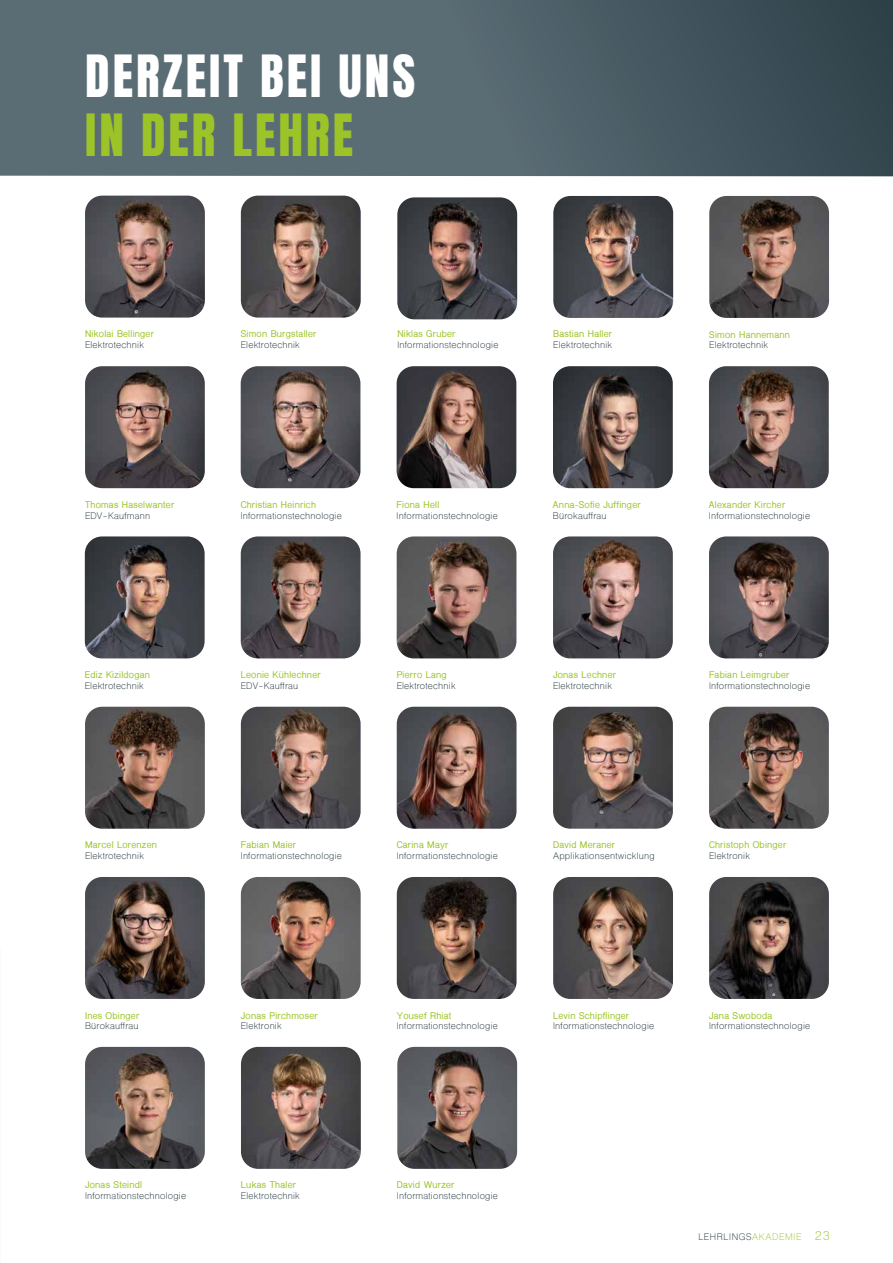
<style>
.page{position:relative;width:893px;height:1263px;background:#fff}
.page>*{position:absolute;margin:0;border:0;box-sizing:border-box;transform-origin:0 0}
.t1{font:49.5px "Anton";letter-spacing:.06em;color:#fff}
.t2{font:49.5px "Anton";letter-spacing:.06em;color:#9cc428}
.t3{font:9px "Shree Dev 0714";letter-spacing:.03em;color:#1f333a}
.t4{font:700 9px "Shree Dev 0714";letter-spacing:.03em;color:#9cc428}
.t5{font:9px "Shree Dev 0714";letter-spacing:.08em;color:#1f333a}
.s1{color:#9cc428}
.s2{font-size:12px;color:#9cc428}
</style>
<div class="page">
<svg style="left:0;top:0;width:893px;height:176px;background:#4f616a"></svg>
<img style="left:85px;top:196px;width:120px;height:122px">
<img style="left:241px;top:196px;width:120px;height:122px">
<img style="left:709px;top:196px;width:120px;height:122px">
<img style="left:553px;top:196px;width:120px;height:122px">
<img style="left:397px;top:197px;width:120px;height:122px">
<img style="left:241px;top:366px;width:119px;height:122px">
<img style="left:85px;top:366px;width:120px;height:122px">
<img style="left:397px;top:366px;width:119px;height:122px">
<img style="left:85px;top:536px;width:120px;height:122px">
<img style="left:709px;top:366px;width:120px;height:122px">
<img style="left:553px;top:366px;width:120px;height:122px">
<img style="left:241px;top:536px;width:120px;height:122px">
<img style="left:397px;top:536px;width:119px;height:122px">
<img style="left:85px;top:707px;width:120px;height:122px">
<img style="left:709px;top:536px;width:120px;height:122px">
<img style="left:553px;top:536px;width:120px;height:122px">
<img style="left:241px;top:707px;width:120px;height:122px">
<img style="left:397px;top:707px;width:119px;height:122px">
<img style="left:85px;top:877px;width:120px;height:122px">
<img style="left:709px;top:707px;width:120px;height:122px">
<img style="left:553px;top:707px;width:120px;height:122px">
<img style="left:241px;top:877px;width:120px;height:122px">
<img style="left:397px;top:877px;width:119px;height:122px">
<img style="left:85px;top:1047px;width:120px;height:122px">
<img style="left:709px;top:877px;width:120px;height:122px">
<img style="left:553px;top:877px;width:120px;height:122px">
<img style="left:397px;top:1047px;width:120px;height:122px">
<img style="left:241px;top:1047px;width:120px;height:122px">
<h1 class="t1" style="left:85px;top:51px;width:331px">DERZEIT BEI UNS</h1>
<h1 class="t2" style="left:85px;top:110px;width:269px">IN DER LEHRE</h1>
<p class="t4" style="left:85px;top:329px;width:70px">Nikolai Bellinger</p>
<p class="t3" style="left:85px;top:339px;width:60px">Elektrotechnik</p>
<p class="t4" style="left:241px;top:329px;width:77px">Simon Burgstaller</p>
<p class="t3" style="left:241px;top:339px;width:60px">Elektrotechnik</p>
<p class="t4" style="left:397px;top:329px;width:60px">Niklas Gruber</p>
<p class="t3" style="left:397px;top:339px;width:103px">Informationstechnologie</p>
<p class="t4" style="left:553px;top:329px;width:60px">Bastian Haller</p>
<p class="t3" style="left:553px;top:339px;width:60px">Elektrotechnik</p>
<p class="t4" style="left:709px;top:329px;width:82px">Simon Hannemann</p>
<p class="t3" style="left:709px;top:340px;width:60px">Elektrotechnik</p>
<p class="t4" style="left:85px;top:499px;width:91px">Thomas Haselwanter</p>
<p class="t3" style="left:85px;top:510px;width:67px">EDV-Kaufmann</p>
<p class="t4" style="left:241px;top:499px;width:77px">Christian Heinrich</p>
<p class="t3" style="left:241px;top:510px;width:103px">Informationstechnologie</p>
<p class="t4" style="left:397px;top:499px;width:44px">Fiona Hell</p>
<p class="t3" style="left:397px;top:510px;width:103px">Informationstechnologie</p>
<p class="t4" style="left:553px;top:499px;width:89px">Anna-Sofie Juffinger</p>
<p class="t3" style="left:553px;top:510px;width:55px">Bürokauffrau</p>
<p class="t4" style="left:709px;top:499px;width:78px">Alexander Kircher</p>
<p class="t3" style="left:709px;top:510px;width:103px">Informationstechnologie</p>
<p class="t4" style="left:85px;top:670px;width:67px">Ediz Kizildogan</p>
<p class="t3" style="left:85px;top:680px;width:60px">Elektrotechnik</p>
<p class="t4" style="left:241px;top:670px;width:81px">Leonie Kühlechner</p>
<p class="t3" style="left:241px;top:680px;width:59px">EDV-Kauffrau</p>
<p class="t4" style="left:397px;top:670px;width:51px">Pierro Lang</p>
<p class="t3" style="left:397px;top:680px;width:60px">Elektrotechnik</p>
<p class="t4" style="left:553px;top:670px;width:65px">Jonas Lechner</p>
<p class="t3" style="left:553px;top:680px;width:60px">Elektrotechnik</p>
<p class="t4" style="left:709px;top:670px;width:82px">Fabian Leimgruber</p>
<p class="t3" style="left:709px;top:680px;width:103px">Informationstechnologie</p>
<p class="t4" style="left:85px;top:840px;width:73px">Marcel Lorenzen</p>
<p class="t3" style="left:85px;top:850px;width:60px">Elektrotechnik</p>
<p class="t4" style="left:241px;top:840px;width:57px">Fabian Maier</p>
<p class="t3" style="left:241px;top:850px;width:103px">Informationstechnologie</p>
<p class="t4" style="left:397px;top:840px;width:53px">Carina Mayr</p>
<p class="t3" style="left:397px;top:850px;width:103px">Informationstechnologie</p>
<p class="t4" style="left:553px;top:840px;width:64px">David Meraner</p>
<p class="t3" style="left:553px;top:850px;width:103px">Applikationsentwicklung</p>
<p class="t4" style="left:709px;top:840px;width:79px">Christoph Obinger</p>
<p class="t3" style="left:709px;top:850px;width:42px">Elektronik</p>
<p class="t4" style="left:85px;top:1010px;width:56px">Ines Obinger</p>
<p class="t3" style="left:85px;top:1021px;width:55px">Bürokauffrau</p>
<p class="t4" style="left:241px;top:1010px;width:78px">Jonas Pirchmoser</p>
<p class="t3" style="left:241px;top:1021px;width:42px">Elektronik</p>
<p class="t4" style="left:85px;top:1180px;width:59px">Jonas Steindl</p>
<p class="t3" style="left:85px;top:1190px;width:103px">Informationstechnologie</p>
<p class="t4" style="left:241px;top:1180px;width:57px">Lukas Thaler</p>
<p class="t3" style="left:241px;top:1190px;width:60px">Elektrotechnik</p>
<p class="t4" style="left:397px;top:1010px;width:56px">Yousef Rhiat</p>
<p class="t3" style="left:397px;top:1021px;width:103px">Informationstechnologie</p>
<p class="t4" style="left:553px;top:1010px;width:78px">Levin Schipflinger</p>
<p class="t3" style="left:553px;top:1021px;width:103px">Informationstechnologie</p>
<p class="t4" style="left:709px;top:1010px;width:65px">Jana Swoboda</p>
<p class="t3" style="left:709px;top:1021px;width:103px">Informationstechnologie</p>
<p class="t4" style="left:397px;top:1180px;width:59px">David Wurzer</p>
<p class="t3" style="left:397px;top:1190px;width:103px">Informationstechnologie</p>
<p class="t5" style="left:698px;top:1232px;width:133px">LEHRLINGS<span class="s1">AKADEMIE</span> <span class="s2">23</span></p>
</div>
